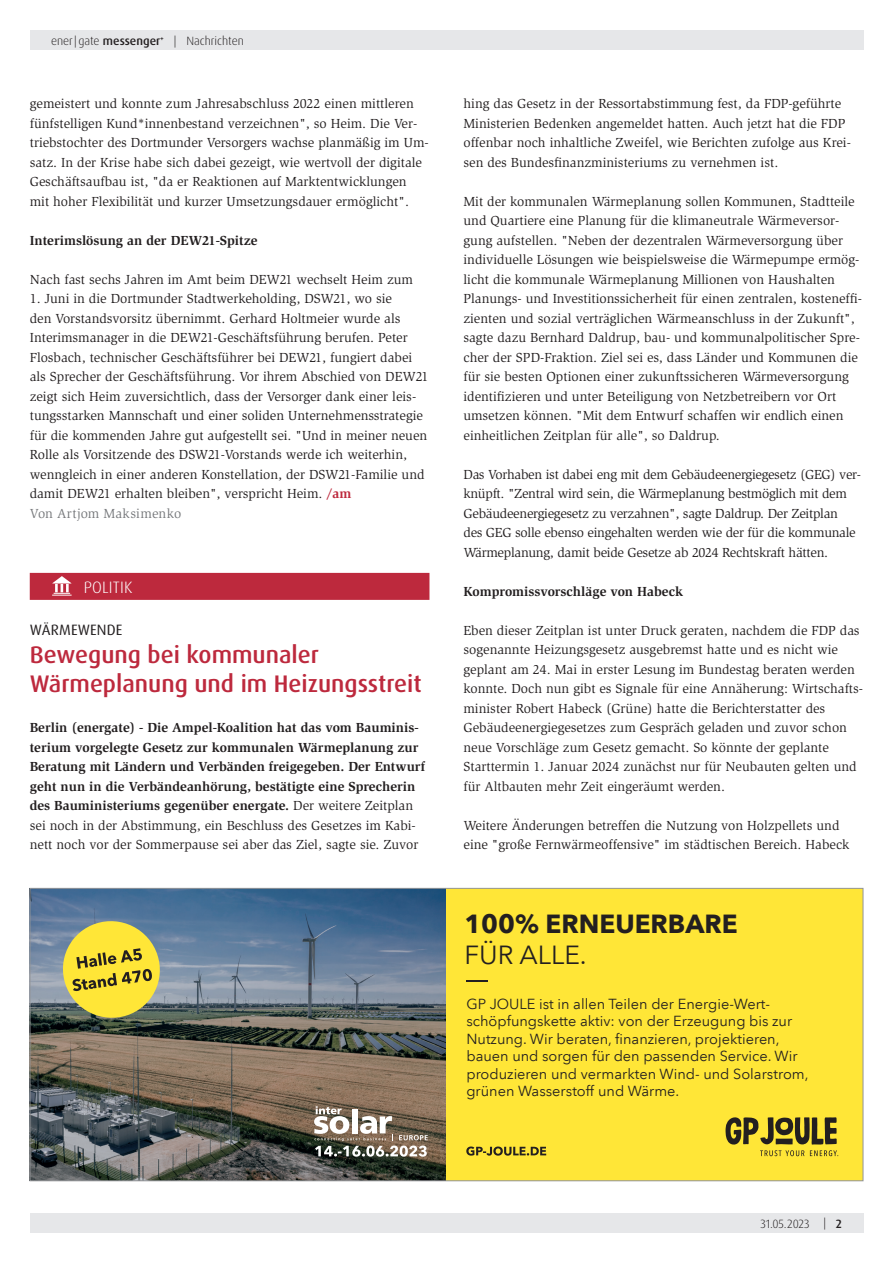
<style>
.page{position:relative;width:893px;height:1263px;background:#fff}
.page>*{position:absolute;margin:0;border:0;box-sizing:border-box;transform-origin:0 0}
.t1{font:700 26.25px/31.3px "Avenir Next LT Pro";color:#231f20}
.Headline{font:500 24px/28.8px "Dax Pro";color:#bd293d}
.Rubrikzeile{font:300 16.5px "Dax Pro";letter-spacing:.01em;color:#fff}
.Dachzeile{font:15px "Dax Pro";letter-spacing:.01em;color:#231f20}
.t2{font:14.55px/17.4px "Avenir Next LT Pro";color:#231f20}
.Fließtext{font:13.5px/19.5px "Slimbach Std";color:#231f20}
.Fließtext-2{font:700 13.5px/19.5px "Slimbach Std";color:#231f20}
.Fließtext-3{font:13.5px/19.5px "Slimbach Std";letter-spacing:-.02em;color:#231f20}
.Zwischenüberschrift{font:700 13.5px "Slimbach Std";color:#231f20}
.Autor{font:13.5px "Slimbach Std";letter-spacing:.015em;color:#76787b}
.t3{font:300 12px "Dax Pro";color:#231f20}
.s1{font-weight:500}
.s2{font-weight:700;color:#bd293d}
.s3{font-weight:400}
</style>
<div class="page">
<div style="left:30px;top:1214px;width:833px;height:19px;background:#e6e7e9"></div>
<div style="left:30px;top:30px;width:833px;height:20px;background:#e6e7e9"></div>
<div style="left:30px;top:573px;width:399px;height:27px;background:#bd293d"></div>
<svg style="left:52px;top:576px;width:20px;height:20px"></svg>
<img style="left:32px;top:890px;width:414px;height:289px">
<div style="left:446px;top:888px;width:417px;height:293px;background:#ffe637"></div>
<svg style="left:57px;top:915px;width:109px;height:109px;background:#b5af54"></svg>
<svg style="left:725px;top:1117px;width:113px;height:39px"></svg>
<svg style="left:466px;top:980px;width:22px;height:1px"></svg>
<svg style="left:466px;top:1146px;width:80px;height:9px"></svg>
<svg style="left:314px;top:1106px;width:114px;height:51px"></svg>
<p class="t3" style="left:51px;top:33px;width:194px">ener|gate <span class="s1">messenger</span><sup>+</sup> | Nachrichten</p>
<p class="Fließtext" style="left:30px;top:94px;width:400px">gemeistert und konnte zum Jahresabschluss 2022 einen mittleren fünfstelligen Kund*innenbestand verzeichnen", so Heim. Die Ver&shy;triebstochter des Dortmunder Versorgers wachse planmäßig im Um&shy;satz. In der Krise habe sich dabei gezeigt, wie wertvoll der digitale Geschäftsaufbau ist, "da er Reaktionen auf Marktentwicklungen mit hoher Flexibilität und kurzer Umsetzungsdauer ermöglicht".</p>
<p class="Zwischenüberschrift" style="left:30px;top:232px;width:229px">Interimslösung an der DEW21-Spitze</p>
<p class="Fließtext" style="left:30px;top:269px;width:385px">Nach fast sechs Jahren im Amt beim DEW21 wechselt Heim zum</p>
<p class="Fließtext" style="left:30px;top:289px;width:400px">1. Juni in die Dortmunder Stadtwerkeholding, DSW21, wo sie<br>den Vorstandsvorsitz übernimmt. Gerhard Holtmeier wurde als Interimsmanager in die DEW21-Geschäftsführung berufen. Peter Flosbach, technischer Geschäftsführer bei DEW21, fungiert dabei als Sprecher der Geschäftsführung. Vor ihrem Abschied von DEW21 zeigt sich Heim zuversichtlich, dass der Versorger dank einer leis&shy;tungsstarken Mannschaft und einer soliden Unternehmensstrategie für die kommenden Jahre gut aufgestellt sei. "Und in meiner neuen Rolle als Vorsitzende des DSW21-Vorstands werde ich weiterhin, wenngleich in einer anderen Konstellation, der DSW21-Familie und damit DEW21 erhalten bleiben", verspricht Heim. <span class="s2">/am</span></p>
<p class="Autor" style="left:30px;top:505px;width:153px">Von Artjom Maksimenko</p>
<p class="Rubrikzeile" style="left:84px;top:576px;width:50px">POLITIK</p>
<p class="Dachzeile" style="left:30px;top:620px;width:94px">WÄRMEWENDE</p>
<p class="Headline" style="left:30px;top:641px;width:393px">Bewegung bei kommunaler<br>Wärmeplanung und im Heizungsstreit</p>
<p class="Fließtext-2" style="left:30px;top:718px;width:397px">Berlin (energate) - Die Ampel-Koalition hat das vom Bauminis&shy;terium vorgelegte Gesetz zur kommunalen Wärmeplanung zur Beratung mit Ländern und Verbänden freigegeben. Der Entwurf geht nun in die Verbändeanhörung, bestätigte eine Sprecherin des Bauministeriums gegenüber energate. <span class="s3">Der weitere Zeitplan sei noch in der Abstimmung, ein Beschluss des Gesetzes im Kabi&shy;nett noch vor der Sommerpause sei aber das Ziel, sagte sie. Zuvor</span></p>
<p class="Fließtext" style="left:463px;top:94px;width:389px">hing das Gesetz in der Ressortabstimmung fest, da FDP-geführte Ministerien Bedenken angemeldet hatten. Auch jetzt hat die FDP offenbar noch inhaltliche Zweifel, wie Berichten zufolge aus Krei&shy;sen des Bundesfinanzministeriums zu vernehmen ist.</p>
<p class="Fließtext" style="left:463px;top:191px;width:400px">Mit der kommunalen Wärmeplanung sollen Kommunen, Stadtteile und Quartiere eine Planung für die klimaneutrale Wärmeversor&shy;gung aufstellen. "Neben der dezentralen Wärmeversorgung über individuelle Lösungen wie beispielsweise die Wärmepumpe ermög&shy;licht die kommunale Wärmeplanung Millionen von Haushalten Planungs- und Investitionssicherheit für einen zentralen, kosteneffi&shy;zienten und sozial verträglichen Wärmeanschluss in der Zukunft", sagte dazu Bernhard Daldrup, bau- und kommunalpolitischer Spre&shy;cher der SPD-Fraktion. Ziel sei es, dass Länder und Kommunen die für sie besten Optionen einer zukunftssicheren Wärmeversorgung identifizieren und unter Beteiligung von Netzbetreibern vor Ort umsetzen können. "Mit dem Entwurf schaffen wir endlich einen einheitlichen Zeitplan für alle", so Daldrup.</p>
<p class="Fließtext-3" style="left:463px;top:464px;width:399px">Das Vorhaben ist dabei eng mit dem Gebäudeenergiegesetz (GEG) ver&shy;knüpft. "Zentral wird sein, die Wärmeplanung bestmöglich mit dem Gebäudeenergiegesetz zu verzahnen", sagte Daldrup. Der Zeitplan<br>des GEG solle ebenso eingehalten werden wie der für die kommunale Wärmeplanung, damit beide Gesetze ab 2024 Rechtskraft hätten.</p>
<p class="Zwischenüberschrift" style="left:463px;top:583px;width:221px">Kompromissvorschläge von Habeck</p>
<p class="Fließtext" style="left:463px;top:620px;width:401px">Eben dieser Zeitplan ist unter Druck geraten, nachdem die FDP das sogenannte Heizungsgesetz ausgebremst hatte und es nicht wie geplant am 24. Mai in erster Lesung im Bundestag beraten werden konnte. Doch nun gibt es Signale für eine Annäherung: Wirtschafts&shy;minister Robert Habeck (Grüne) hatte die Berichterstatter des Gebäudeenergiegesetzes zum Gespräch geladen und zuvor schon neue Vorschläge zum Gesetz gemacht. So könnte der geplante Starttermin 1. Januar 2024 zunächst nur für Neubauten gelten und für Altbauten mehr Zeit eingeräumt werden.</p>
<p class="Fließtext" style="left:463px;top:815px;width:387px">Weitere Änderungen betreffen die Nutzung von Holzpellets und eine "große Fernwärmeoffensive" im städtischen Bereich. Habeck</p>
<p class="t1" style="left:464px;top:908px;width:275px">100% ERNEUERBARE<br><span class="s3">FÜR ALLE.</span></p>
<p class="t2" style="left:466px;top:995px;width:344px">GP JOULE ist in allen Teilen der Energie-Wert&shy;schöpfungskette aktiv: von der Erzeugung bis zur Nutzung. Wir beraten, finanzieren, projektieren, bauen und sorgen für den passenden Service. Wir produzieren und vermarkten Wind- und Solarstrom, grünen Wasserstoff und Wärme.</p>
<p class="t3" style="left:760px;top:1216px;width:51px">31.05.2023</p>
<p class="t3" style="left:823px;top:1215px;width:20px">| <span class="s1">2</span></p>
</div>
